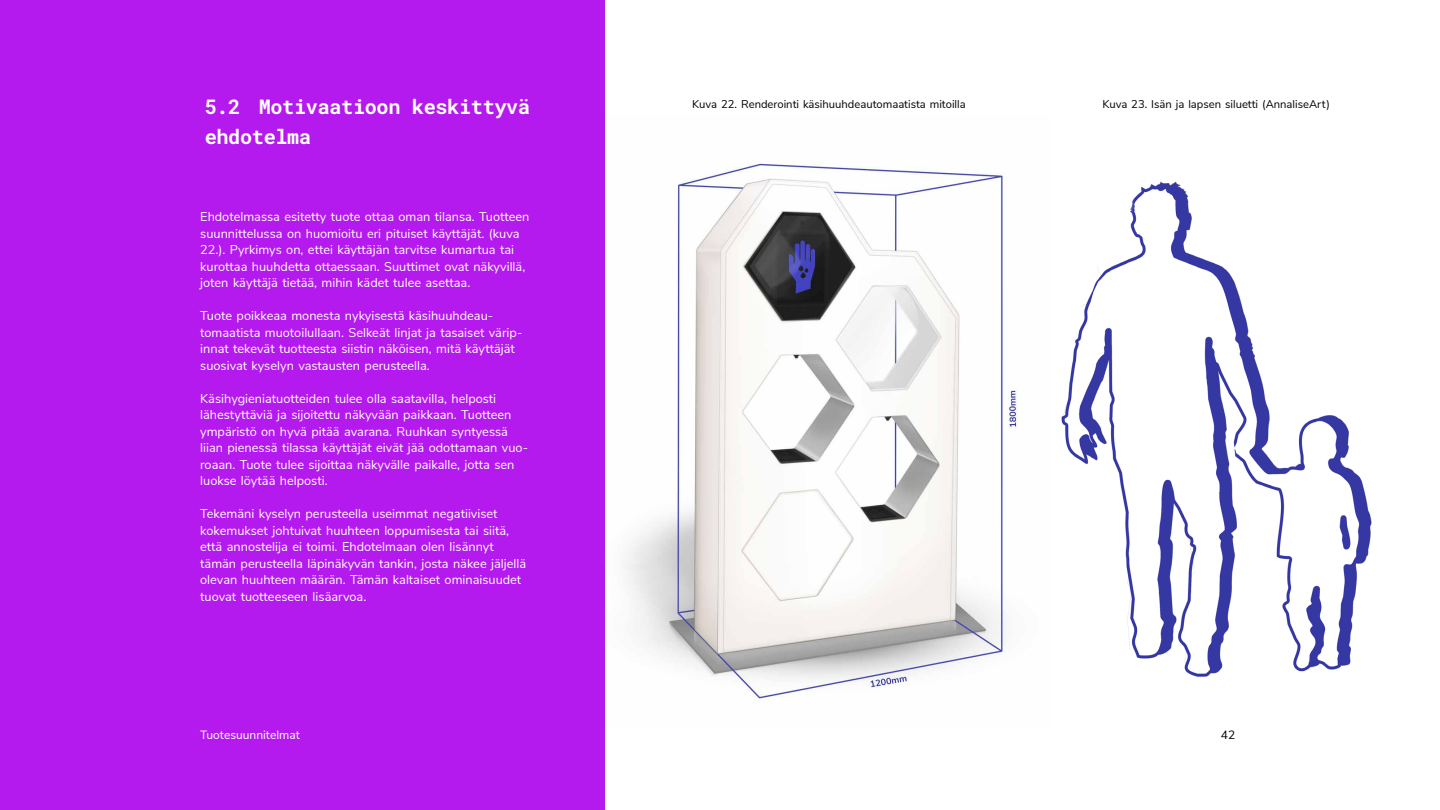
<style>
.page{position:relative;width:1440px;height:810px;background:#fff}
.page>*{position:absolute;margin:0;border:0;box-sizing:border-box;transform-origin:0 0}
.t1{font:20.25px/30px "Roboto Mono";letter-spacing:-.02em;color:#fff}
.t2{font:12.75px/16.5px "Nunito Sans";color:#fff}
.t3{font:12px "Nunito Sans";color:#fff}
.t4{font:12px "Nunito Sans";color:#000}
.t5{font:11.25px "Nunito Sans";color:#000}
</style>
<div class="page">
<img style="left:625px;top:161px;width:393px;height:539px">
<div style="left:0;top:0;width:605px;height:810px;background:#b41aed"></div>
<img style="left:1060px;top:181px;width:312px;height:496px">
<h1 class="t1" style="left:205px;top:91px;width:327px">5.2 Motivaatioon keskittyvä ehdotelma</h1>
<p class="t5" style="left:692px;top:96px;width:275px">Kuva 22. Renderointi käsihuuhdeautomaatista mitoilla</p>
<p class="t5" style="left:1103px;top:96px;width:229px">Kuva 23. Isän ja lapsen siluetti (AnnaliseArt)</p>
<p class="t2" style="left:200px;top:208px;width:331px">Ehdotelmassa esitetty tuote ottaa oman tilansa. Tuotteen suunnittelussa on huomioitu eri pituiset käyttäjät. (kuva 22.). Pyrkimys on, ettei käyttäjän tarvitse kumartua tai kurottaa huuhdetta ottaessaan. Suuttimet ovat näkyvillä, joten käyttäjä tietää, mihin kädet tulee asettaa.</p>
<p class="t2" style="left:200px;top:307px;width:324px">Tuote poikkeaa monesta nykyisestä käsihuuhdeau&shy;tomaatista muotoilullaan. Selkeät linjat ja tasaiset värip&shy;innat tekevät tuotteesta siistin näköisen, mitä käyttäjät suosivat kyselyn vastausten perusteella.</p>
<p class="t2" style="left:200px;top:389px;width:330px">Käsihygieniatuotteiden tulee olla saatavilla, helposti lähestyttäviä ja sijoitettu näkyvään paikkaan. Tuotteen ympäristö on hyvä pitää avarana. Ruuhkan syntyessä liian pienessä tilassa käyttäjät eivät jää odottamaan vuo&shy;roaan. Tuote tulee sijoittaa näkyvälle paikalle, jotta sen luokse löytää helposti.</p>
<p class="t2" style="left:200px;top:505px;width:327px">Tekemäni kyselyn perusteella useimmat negatiiviset kokemukset johtuivat huuhteen loppumisesta tai siitä, että annostelija ei toimi. Ehdotelmaan olen lisännyt tämän perusteella läpinäkyvän tankin, josta näkee jäljellä olevan huuhteen määrän. Tämän kaltaiset ominaisuudet tuovat tuotteeseen lisäarvoa.</p>
<p class="t3" style="left:200px;top:726px;width:101px">Tuotesuunnitelmat</p>
<p class="t4" style="left:1221px;top:726px;width:16px">42</p>
</div>
